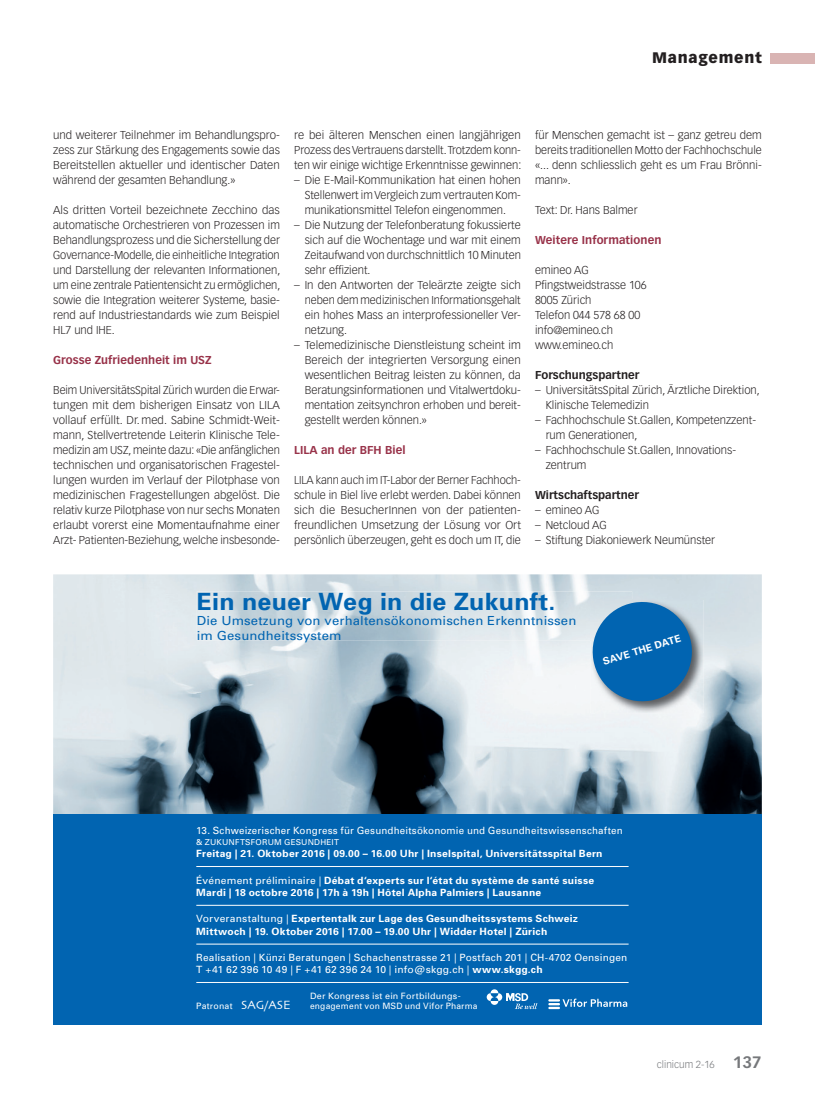
<style>
.page{position:relative;width:815px;height:1099px;background:#fff}
.page>*{position:absolute;margin:0;border:0;box-sizing:border-box;transform-origin:0 0}
.t1{font:700 23.75px "Univers";letter-spacing:.01em;color:#0164b1;scale:1.05 1}
.t2{font:900 15px "Vectora LT Std";letter-spacing:.05em;color:#231f20}
.t3{font:12.5px/15px "Univers";letter-spacing:.01em;color:#0164b1;scale:1.05 1}
.t4{font:300 11.25px/15px "Vectora LT Std";color:#231f20;text-align:justify}
.t5{font:700 11.25px "Vectora LT Std";letter-spacing:.005em;color:#983249}
.t6{font:700 11.25px "Vectora LT Std";color:#231f20}
.t7{font:700 10px/12.5px "Univers";letter-spacing:.025em;color:#fff}
.t8{font:10px/12.5px "Univers";letter-spacing:.02em;color:#fff}
.t9{font:300 10px "Vectora LT Std";color:#76787b}
.t10{font:8.75px/10px "Univers";letter-spacing:.02em;color:#fff}
.t11{font:8.12px "Univers";letter-spacing:.025em;color:#fff}
.s1{font-weight:400}
.s2{font-weight:700}
.s3{font-family:"Skia";font-size:12.5px}
.s4{font-weight:700;font-size:16.25px}
</style>
<div class="page">
<div style="left:770px;top:53px;width:45px;height:10px;background:#d9b4b3"></div>
<img style="left:53px;top:574px;width:709px;height:239px">
<div style="left:53px;top:813px;width:709px;height:211px;background:#0164b1"></div>
<hr style="left:196px;top:982px;width:433px;height:1px;background:#fff">
<svg style="left:548px;top:998px;width:79px;height:11px"></svg>
<svg style="left:491px;top:989px;width:7px;height:4px"></svg>
<svg style="left:491px;top:1001px;width:7px;height:3px"></svg>
<svg style="left:487px;top:993px;width:7px;height:7px"></svg>
<svg style="left:495px;top:993px;width:7px;height:7px"></svg>
<svg style="left:506px;top:993px;width:31px;height:16px"></svg>
<hr style="left:196px;top:943px;width:433px;height:1px;background:#fff">
<hr style="left:196px;top:905px;width:433px;height:1px;background:#fff">
<hr style="left:196px;top:866px;width:433px;height:1px;background:#fff">
<img style="left:197px;top:591px;width:435px;height:49px">
<img style="left:591px;top:600px;width:113px;height:113px">
<svg style="left:589px;top:598px;width:107px;height:107px;background:#4085ba"></svg>
<h2 class="t2" style="left:652px;top:49px;width:111px">Management</h2>
<p class="t4" style="left:53px;top:128px;width:228px">und weiterer Teilnehmer im Behandlungspro&shy;zess zur Stärkung des Engagements sowie das Bereitstellen aktueller und identischer Daten während der gesamten Behandlung.»</p>
<p class="t4" style="left:53px;top:203px;width:229px">Als dritten Vorteil bezeichnete Zecchino das automatische Orchestrieren von Prozessen im Behandlungsprozess und die Sicherstellung der Governance-Modelle, die einheitliche Integration und Darstellung der relevanten Informationen, um eine zentrale Patientensicht zu ermöglichen, sowie die Integration weiterer Systeme, basie&shy;rend auf Industriestandards wie zum Beispiel HL7 und IHE.</p>
<p class="t5" style="left:53px;top:353px;width:160px">Grosse Zufriedenheit im USZ</p>
<p class="t4" style="left:53px;top:383px;width:228px">Beim UniversitätsSpital Zürich wurden die Erwar&shy;tungen mit dem bisherigen Einsatz von LILA vollauf erfüllt. Dr. med. Sabine Schmidt-Weit&shy;mann, Stellvertretende Leiterin Klinische Tele&shy;medizin am USZ, meinte dazu: «Die anfänglichen technischen und organisatorischen Fragestel&shy;lungen wurden im Verlauf der Pilotphase von medizinischen Fragestellungen abgelöst. Die relativ kurze Pilotphase von nur sechs Monaten erlaubt vorerst eine Momentaufnahme einer Arzt- Patienten-Beziehung, welche insbesonde-</p>
<p class="t4" style="left:294px;top:128px;width:229px">re bei älteren Menschen einen langjährigen Prozess des Vertrauens darstellt. Trotzdem konn&shy;ten wir einige wichtige Erkenntnisse gewinnen:</p>
<p class="t4" style="left:305px;top:173px;width:218px;text-indent:-11px">– Die E-Mail-Kommunikation hat einen hohen Stellenwert im Vergleich zum vertrauten Kom&shy;munikationsmittel Telefon eingenommen.</p>
<p class="t4" style="left:305px;top:218px;width:218px;text-indent:-11px">– Die Nutzung der Telefonberatung fokussierte sich auf die Wochentage und war mit einem Zeitaufwand von durchschnittlich 10 Minuten sehr effizient.</p>
<p class="t4" style="left:305px;top:278px;width:218px;text-indent:-11px">– In den Antworten der Teleärzte zeigte sich neben dem medizinischen Informationsgehalt ein hohes Mass an interprofessioneller Ver&shy;netzung.</p>
<p class="t4" style="left:305px;top:338px;width:218px;text-indent:-11px">– Telemedizinische Dienstleistung scheint im Bereich der integrierten Versorgung einen wesentlichen Beitrag leisten zu können, da Beratungsinformationen und Vitalwertdoku&shy;mentation zeitsynchron erhoben und bereit&shy;gestellt werden können.»</p>
<p class="t5" style="left:294px;top:443px;width:113px">LILA an der BFH Biel</p>
<p class="t4" style="left:294px;top:473px;width:228px">LILA kann auch im IT-Labor der Berner Fachhoch&shy;schule in Biel live erlebt werden. Dabei können sich die BesucherInnen von der patienten&shy;freundlichen Umsetzung der Lösung vor Ort persönlich überzeugen, geht es doch um IT, die</p>
<p class="t4" style="left:535px;top:128px;width:228px">für Menschen gemacht ist – ganz getreu dem bereits traditionellen Motto der Fachhochschule «... denn schliesslich geht es um Frau Brönni&shy;mann».</p>
<p class="t4" style="left:535px;top:203px;width:104px">Text: Dr. Hans Balmer</p>
<p class="t5" style="left:535px;top:233px;width:128px">Weitere Informationen</p>
<p class="t4" style="left:535px;top:263px;width:113px;text-align:left">emineo AG<br>Pfingstweidstrasse 106<br>8005 Zürich<br>Telefon 044 578 68 00 info@emineo.ch www.emineo.ch</p>
<p class="t6" style="left:535px;top:368px;width:106px">Forschungspartner</p>
<p class="t4" style="left:546px;top:383px;width:216px;text-indent:-11px">– UniversitätsSpital Zürich, Ärztliche Direktion,<br>Klinische Telemedizin</p>
<p class="t4" style="left:546px;top:413px;width:212px;text-indent:-11px">– Fachhochschule St.Gallen, Kompetenzzent&shy;rum Generationen,</p>
<p class="t4" style="left:546px;top:443px;width:191px;text-indent:-11px">– Fachhochschule St.Gallen, Innovations&shy;zentrum</p>
<p class="t6" style="left:535px;top:488px;width:106px">Wirtschaftspartner</p>
<p class="t4" style="left:535px;top:503px;width:66px">– emineo AG</p>
<p class="t4" style="left:535px;top:518px;width:73px">– Netcloud AG</p>
<p class="t4" style="left:535px;top:533px;width:182px">– Stiftung Diakoniewerk Neumünster</p>
<h1 class="t1" style="left:197px;top:587px;width:343px">Ein neuer Weg in die Zukunft.</h1>
<p class="t3" style="left:197px;top:613px;width:363px">Die Umsetzung von verhaltensökonomischen Erkenntnissen im Gesundheitssystem</p>
<p class="t7" style="left:601px;top:655px;width:83px;rotate:-17deg">SAVE THE DATE</p>
<p class="t8" style="left:196px;top:823px;width:428px">13. Schweizerischer Kongress für Gesundheitsökonomie und Gesundheitswissenschaften</p>
<p class="t11" style="left:196px;top:837px;width:144px">&amp; ZUKUNFTSFORUM GESUNDHEIT</p>
<p class="t7" style="left:196px;top:847px;width:408px">Freitag | 21. Oktober 2016 | 09.00 – 16.00 Uhr | Inselspital, Universitätsspital Bern</p>
<p class="t7" style="left:196px;top:873px;width:399px"><span class="s1">Événement préliminaire |</span> Débat d‘experts sur l‘état du système de santé suisse<br>Mardi | 18 octobre 2016 | 17h à 19h | Hôtel Alpha Palmiers | Lausanne</p>
<p class="t7" style="left:196px;top:912px;width:383px"><span class="s1">Vorveranstaltung |</span> Expertentalk zur Lage des Gesundheitssystems Schweiz<br>Mittwoch | 19. Oktober 2016 | 17.00 – 19.00 Uhr | Widder Hotel | Zürich</p>
<p class="t8" style="left:196px;top:951px;width:433px">Realisation | Künzi Beratungen | Schachenstrasse 21 | Postfach 201 | CH-4702 Oensingen<br>T +41 62 396 10 49 | F +41 62 396 24 10 | info@skgg.ch | <span class="s2">www.skgg.ch</span></p>
<p class="t10" style="left:196px;top:1001px;width:96px">Patronat <span class="s3">SAG/ASE</span></p>
<p class="t10" style="left:310px;top:991px;width:169px">Der Kongress ist ein Fortbildungs&shy;engagement von MSD und Vifor Pharma</p>
<p class="t9" style="left:657px;top:1058px;width:106px">clinicum 2-16 <span class="s4">137</span></p>
</div>
